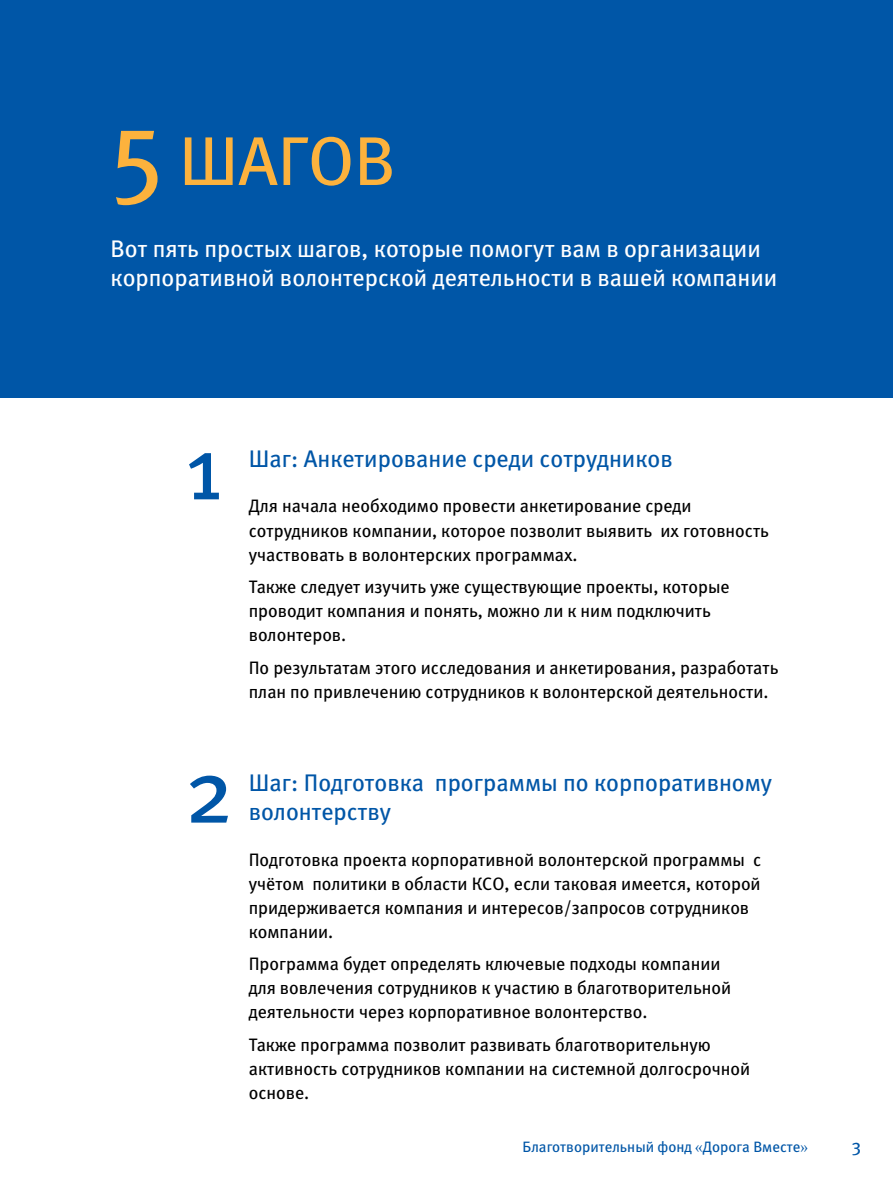
<style>
.page{position:relative;width:893px;height:1191px;background:#fff}
.page>*{position:absolute;margin:0;border:0;box-sizing:border-box;transform-origin:0 0}
.t1{font:90px "Meta Book C";color:#0056a7}
.t2{font:69px "Meta Book C";color:#fcb23d}
.t3{font:24px/28.8px "Meta Book C";color:#fff}
.t4{font:24px/28.8px "Meta Book C";color:#0056a7}
.t5{font:18px/24px "Meta Book C";color:#000}
.t6{font:18px "Meta Book C";color:#0056a7}
.t7{font:15px "Meta Book C";color:#0056a7}
.s1{font-size:108px}
.s2{font-family:"Times New Roman"}
</style>
<div class="page">
<div style="left:0;top:0;width:893px;height:398px;background:#0056a7"></div>
<h2 class="t2" style="left:111px;top:122px;width:286px"><span class="s1">5</span> ШАГОВ</h2>
<h3 class="t3" style="left:111px;top:234px;width:668px">Вот пять простых шагов, которые помогут вам в организации корпоративной волонтерской деятельности в вашей компании</h3>
<h1 class="t1" style="left:185px;top:417px;width:39px">1</h1>
<h3 class="t4" style="left:249px;top:444px;width:425px">Шаг: Анкетирование среди сотрудников</h3>
<p class="t5" style="left:249px;top:494px;width:522px">Для начала необходимо провести анкетирование среди сотрудников компании, которое позволит выявить их готовность участвовать в волонтерских программах.</p>
<p class="t5" style="left:249px;top:575px;width:482px">Также следует изучить уже существующие проекты, которые проводит компания и понять, можно ли к ним подключить волонтеров.</p>
<p class="t5" style="left:249px;top:655px;width:531px">По результатам этого исследования и анкетирования, разработать план по привлечению сотрудников к волонтерской деятельности.</p>
<h1 class="t1" style="left:185px;top:740px;width:50px">2</h1>
<h3 class="t4" style="left:249px;top:768px;width:525px">Шаг: Подготовка программы по корпоративному волонтерству</h3>
<p class="t5" style="left:249px;top:847px;width:514px">Подготовка проекта корпоративной волонтерской программы с учётом политики в области КСО, если таковая имеется, которой придерживается компания и интересов/запросов сотрудников компании.</p>
<p class="t5" style="left:249px;top:951px;width:484px">Программа будет определять ключевые подходы компании для вовлечения сотрудников к участию в благотворительной деятельности через корпоративное волонтерство.</p>
<p class="t5" style="left:249px;top:1032px;width:503px">Также программа позволит развивать благотворительную активность сотрудников компании на системной долгосрочной основе.</p>
<p class="t7" style="left:522px;top:1138px;width:287px">Благотворительный фонд <span class="s2">«</span>Дорога Вместе<span class="s2">»</span></p>
<p class="t6" style="left:852px;top:1135px;width:11px">3</p>
</div>
